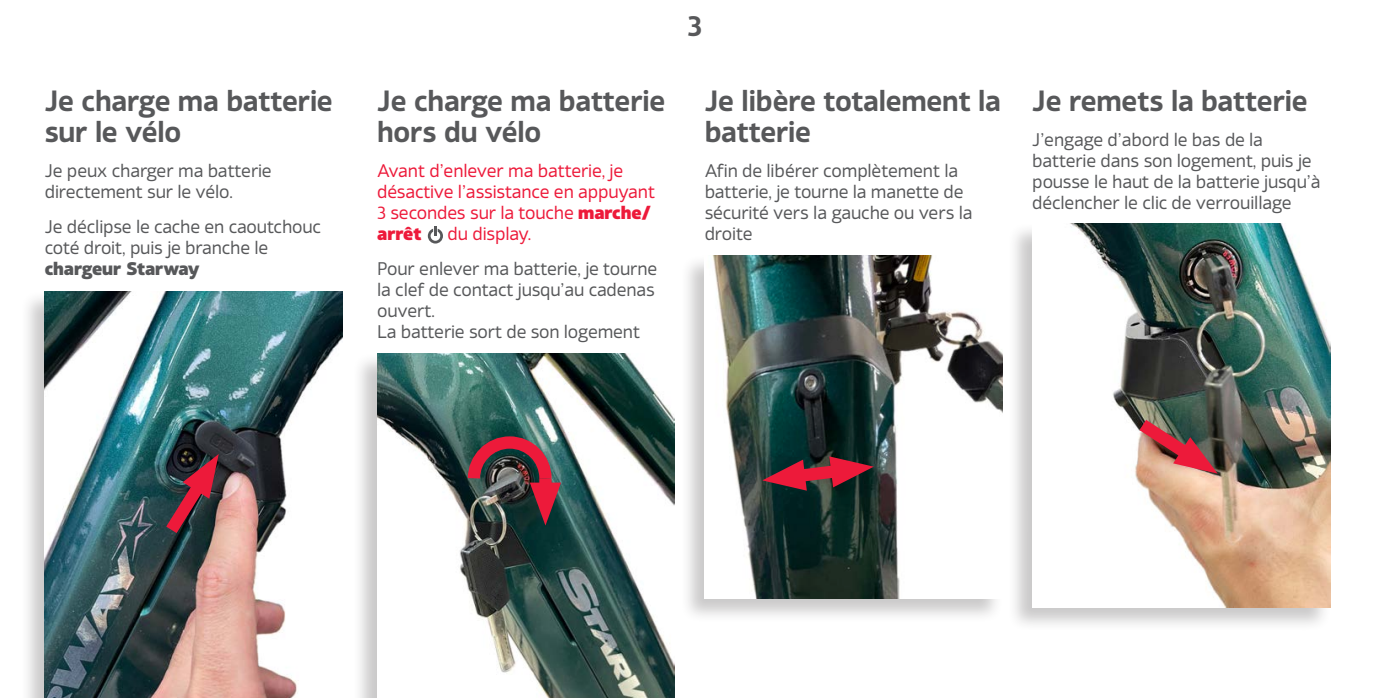
<style>
.page{position:relative;width:1388px;height:698px;background:#fff}
.page>*{position:absolute;margin:0;border:0;box-sizing:border-box;transform-origin:0 0}
.t1{font:600 28px/31.5px "Xyngia";letter-spacing:-.005em;color:#57585a}
.t2{font:17.5px/21px "Xyngia";letter-spacing:-.01em;color:#57585a}
.t3{font:17.5px/21px "Xyngia";letter-spacing:-.01em;color:#ed1a3a}
.t4{font:800 17.5px "Xyngia";letter-spacing:-.005em;color:#57585a}
.s1{font-weight:800}
</style>
<div class="page">
<div style="left:20px;top:290px;width:324px;height:407px;background:#231f20;opacity:.24"></div>
<img style="left:45px;top:291px;width:297px;height:406px">
<div style="left:1007px;top:222px;width:324px;height:409px;background:#231f20;opacity:.24"></div>
<img style="left:1032px;top:223px;width:298px;height:383px">
<div style="left:680px;top:254px;width:323px;height:369px;background:#231f20;opacity:.24"></div>
<img style="left:704px;top:255px;width:298px;height:343px">
<div style="left:352px;top:352px;width:324px;height:345px;background:#231f20;opacity:.24"></div>
<img style="left:377px;top:353px;width:298px;height:344px">
<img style="left:154px;top:453px;width:68px;height:93px">
<img style="left:462px;top:430px;width:99px;height:95px">
<svg style="left:762px;top:455px;width:112px;height:35px;background:#702732"></svg>
<svg style="left:428px;top:226px;width:15px;height:17px"></svg>
<img style="left:1125px;top:407px;width:92px;height:69px">
<h1 class="t1" style="left:45px;top:83px;width:289px">Je charge ma batterie sur le vélo</h1>
<p class="t2" style="left:45px;top:159px;width:228px">Je peux charger ma batterie directement sur le vélo.</p>
<p class="t2" style="left:45px;top:215px;width:278px">Je déclipse le cache en caoutchouc coté droit, puis je branche le</p>
<p class="t4" style="left:45px;top:255px;width:157px">chargeur Starway</p>
<p class="t1" style="left:377px;top:83px;width:289px">Je charge ma batterie hors du vélo</p>
<p class="t3" style="left:377px;top:159px;width:279px">Avant d’enlever ma batterie, je désactive l’assistance en appuyant<br>3 secondes sur la touche <span class="s1">marche/ arrêt</span></p>
<p class="t3" style="left:447px;top:222px;width:85px">du display.</p>
<p class="t2" style="left:377px;top:257px;width:282px">Pour enlever ma batterie, je tourne la clef de contact jusqu’au cadenas ouvert.</p>
<p class="t2" style="left:377px;top:320px;width:264px">La batterie sort de son logement</p>
<p class="t1" style="left:687px;top:9px;width:16px">3</p>
<p class="t1" style="left:704px;top:83px;width:297px">Je libère totalement la batterie</p>
<p class="t2" style="left:704px;top:159px;width:269px">Afin de libérer complètement la batterie, je tourne la manette de sécurité vers la gauche ou vers la droite</p>
<p class="t1" style="left:1032px;top:83px;width:277px">Je remets la batterie</p>
<p class="t2" style="left:1032px;top:128px;width:290px">J’engage d’abord le bas de la batterie dans son logement, puis je pousse le haut de la batterie jusqu’à déclencher le clic de verrouillage</p>
</div>
